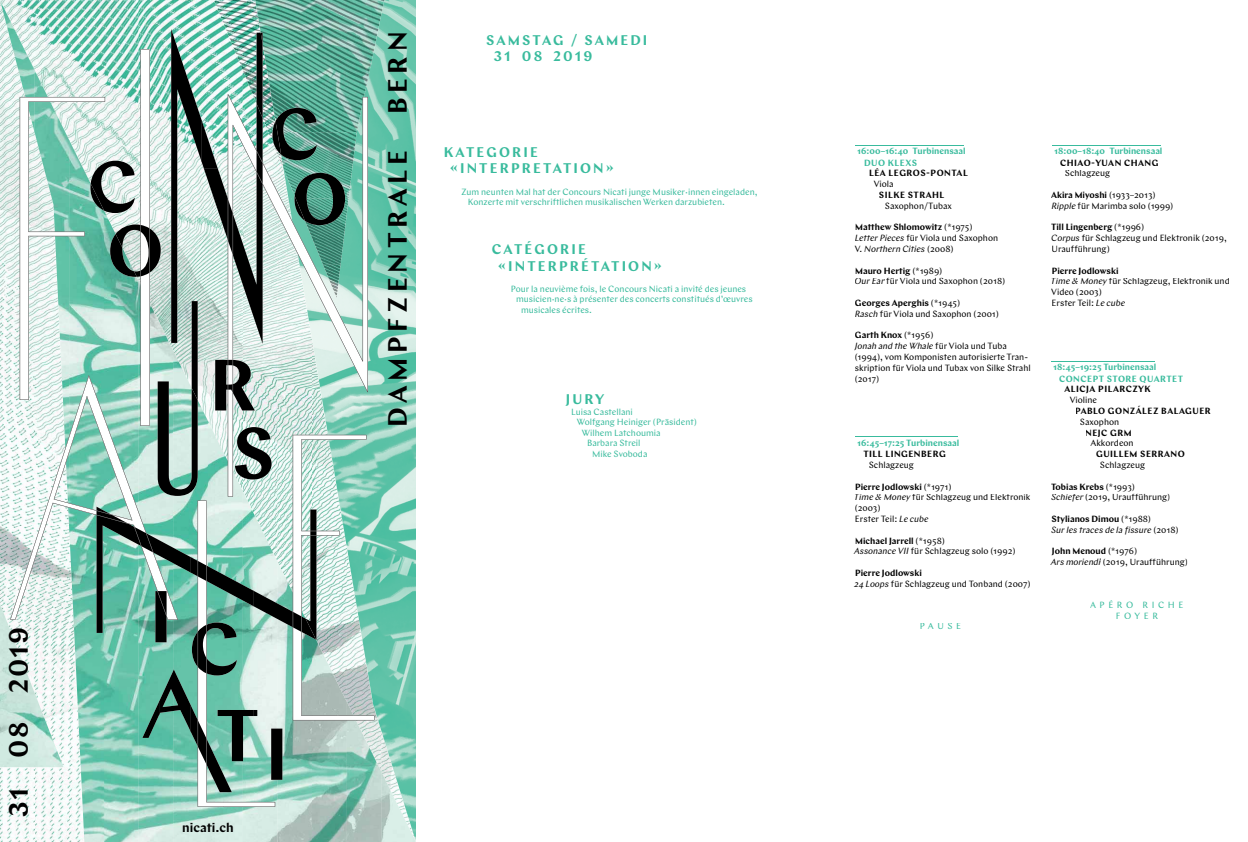
<style>
.page{position:relative;width:1248px;height:842px;background:#fff}
.page>*{position:absolute;margin:0;border:0;box-sizing:border-box;transform-origin:0 0}
.t1{font:600 26.5px "Chap";letter-spacing:.175em;color:#000}
.t2{font:600 14px/16.8px "Chap";letter-spacing:.15em;color:#39bb9d}
.t3{font:600 13px "Chap";color:#000}
.t4{font:9px/10.8px "Chap";color:#000}
.t5{font:9px/10.6px "Chap";color:#39bb9d}
.t6{font:600 9px "Chap";letter-spacing:.05em;color:#000}
.t7{font:600 9px/11.6px "Chap";color:#39bb9d}
.t8{font:italic 9px/10.8px "Chap";color:#000}
.t9{font:600 9px/11.5px "Chap";letter-spacing:.03em;color:#39bb9d}
.t10{font:9px/10.6px "Chap";letter-spacing:.4em;color:#39bb9d;text-align:center}
.s1{font-weight:600}
.s2{font-style:italic}
.s3{font-weight:600;font-style:normal}
.s4{font-style:normal}
</style>
<div class="page">
<img style="left:0;top:0;width:214px;height:210px">
<img style="left:0;top:210px;width:10px;height:316px">
<img style="left:202px;top:210px;width:26px;height:70px">
<img style="left:178px;top:280px;width:50px;height:106px">
<img style="left:208px;top:386px;width:20px;height:35px">
<img style="left:0;top:526px;width:69px;height:176px">
<img style="left:35px;top:702px;width:46px;height:140px">
<img style="left:0;top:767px;width:35px;height:75px">
<img style="left:0;top:0;width:35px;height:133px">
<img style="left:69px;top:620px;width:35px;height:152px">
<img style="left:104px;top:642px;width:34px;height:200px">
<img style="left:138px;top:642px;width:35px;height:200px">
<img style="left:173px;top:351px;width:35px;height:491px">
<img style="left:208px;top:421px;width:34px;height:421px">
<img style="left:242px;top:496px;width:13px;height:346px">
<img style="left:81px;top:772px;width:23px;height:70px">
<img style="left:283px;top:0;width:133px;height:842px">
<img style="left:214px;top:0;width:41px;height:104px">
<img style="left:255px;top:0;width:129px;height:132px">
<hr style="left:854px;top:145px;width:109px;height:1px;background:#39bb9d">
<hr style="left:854px;top:436px;width:103px;height:1px;background:#39bb9d">
<hr style="left:1051px;top:145px;width:109px;height:1px;background:#39bb9d">
<hr style="left:1050px;top:361px;width:104px;height:1px;background:#39bb9d">
<img style="left:0;top:604px;width:63px;height:163px">
<svg style="left:228px;top:94px;width:140px;height:402px"></svg>
<img style="left:171px;top:29px;width:31px;height:314px">
<img style="left:201px;top:104px;width:61px;height:65px">
<img style="left:204px;top:168px;width:24px;height:72px">
<img style="left:256px;top:33px;width:6px;height:85px">
<img style="left:233px;top:256px;width:29px;height:88px">
<svg style="left:228px;top:151px;width:34px;height:104px"></svg>
<img style="left:272px;top:121px;width:3px;height:34px">
<img style="left:275px;top:108px;width:42px;height:52px">
<img style="left:294px;top:196px;width:1px;height:25px">
<img style="left:295px;top:173px;width:50px;height:52px">
<img style="left:192px;top:301px;width:6px;height:80px">
<img style="left:178px;top:381px;width:20px;height:115px">
<img style="left:215px;top:360px;width:40px;height:50px">
<svg style="left:228px;top:360px;width:5px;height:33px"></svg>
<img style="left:235px;top:427px;width:36px;height:52px">
<img style="left:96px;top:507px;width:95px;height:135px">
<img style="left:190px;top:557px;width:8px;height:235px">
<img style="left:275px;top:590px;width:18px;height:50px">
<img style="left:159px;top:669px;width:32px;height:63px">
<img style="left:142px;top:701px;width:17px;height:37px">
<img style="left:275px;top:710px;width:7px;height:70px">
<svg style="left:293px;top:435px;width:81px;height:285px"></svg>
<svg style="left:10px;top:50px;width:168px;height:570px"></svg>
<svg style="left:198px;top:501px;width:77px;height:306px;background:#8eb7ac"></svg>
<h1 class="t1" style="left:2px;top:816px;width:191px;rotate:-90deg">31 08 2019</h1>
<h3 class="t3" style="left:182px;top:819px;width:53px">nicati.ch</h3>
<h1 class="t1" style="left:380px;top:114px;width:84px;rotate:-90deg">BERN</h1>
<h1 class="t1" style="left:380px;top:427px;width:278px;rotate:-90deg">DAMPFZENTRALE</h1>
<h2 class="t2" style="left:494px;top:31px;width:155px;text-indent:-8px">SAMSTAG / SAMEDI<br>31 08 2019</h2>
<h2 class="t2" style="left:450px;top:143px;width:166px;text-indent:-6px">KATEGORIE «INTERPRETATION»</h2>
<p class="t5" style="left:468px;top:186px;width:291px;text-indent:-7px">Zum neunten Mal hat der Concours Nicati junge Musiker·innen eingeladen,<br>Konzerte mit verschriftlichen musikalischen Werken darzubieten.</p>
<h2 class="t2" style="left:498px;top:240px;width:166px;text-indent:-6px">CATÉGORIE «INTERPRÉTATION»</h2>
<p class="t5" style="left:511px;top:283px;width:237px">Pour la neuvième fois, le Concours Nicati a invité des jeunes</p>
<p class="t5" style="left:516px;top:294px;width:238px">musicien·ne·s à présenter des concerts constitués d’œuvres</p>
<p class="t5" style="left:521px;top:304px;width:72px">musicales écrites.</p>
<h2 class="t2" style="left:565px;top:391px;width:40px">JURY</h2>
<p class="t5" style="left:571px;top:406px;width:63px">Luisa Castellani</p>
<p class="t5" style="left:576px;top:417px;width:122px">Wolfgang Heiniger (Präsident)</p>
<p class="t5" style="left:581px;top:427px;width:80px">Wilhem Latchoumia</p>
<p class="t5" style="left:587px;top:438px;width:55px">Barbara Streil</p>
<p class="t5" style="left:592px;top:448px;width:57px">Mike Svoboda</p>
<p class="t7" style="left:864px;top:145px;width:103px;text-indent:-7px">16:00–16:40 Turbinensaal<br>DUO KLEXS</p>
<p class="t6" style="left:869px;top:167px;width:100px">LÉA LEGROS-PONTAL</p>
<p class="t4" style="left:873px;top:179px;width:21px">Viola</p>
<p class="t6" style="left:878px;top:189px;width:67px">SILKE STRAHL</p>
<p class="t4" style="left:884px;top:200px;width:69px">Saxophon/Tubax</p>
<p class="t4" style="left:854px;top:222px;width:145px"><span class="s1">Matthew Shlomowitz</span> (*1975)<br><span class="s2">Letter Pieces</span> für Viola und Saxophon<br>V. <span class="s2">Northern Cities</span> (2008)</p>
<p class="t4" style="left:854px;top:265px;width:152px"><span class="s1">Mauro Hertig</span> (*1989)<br><span class="s2">Our Ear</span> für Viola und Saxophon (2018)</p>
<p class="t4" style="left:854px;top:297px;width:146px"><span class="s1">Georges Aperghis</span> (*1945)<br><span class="s2">Rasch</span> für Viola und Saxophon (2001)</p>
<p class="t4" style="left:854px;top:330px;width:178px"><span class="s1">Garth Knox</span> (*1956)<br><span class="s2">Jonah and the Whale</span> für Viola und Tuba (1994), vom Komponisten autorisierte Tran&shy;skription für Viola und Tubax von Silke Strahl (2017)</p>
<p class="t7" style="left:857px;top:437px;width:104px">16:45–17:25 Turbinensaal</p>
<p class="t6" style="left:863px;top:448px;width:84px">TILL LINGENBERG</p>
<p class="t4" style="left:868px;top:459px;width:47px">Schlagzeug</p>
<p class="t4" style="left:853px;top:481px;width:178px"><span class="s1">Pierre Jodlowski</span> (*1971)<br><span class="s2">Time &amp; Money</span> für Schlagzeug und Elektronik (2003)<br>Erster Teil: <span class="s2">Le cube</span></p>
<p class="t4" style="left:854px;top:535px;width:163px"><span class="s1">Michael Jarrell</span> (*1958)<br><span class="s2">Assonance VII</span> für Schlagzeug solo (1992)</p>
<p class="t4" style="left:854px;top:567px;width:178px"><span class="s1">Pierre Jodlowski<br></span><span class="s2">24 Loops</span> für Schlagzeug und Tonband (2007)</p>
<p class="t5" style="left:919px;top:621px;width:43px">PAUSE</p>
<p class="t7" style="left:1054px;top:145px;width:110px">18:00–18:40 Turbinensaal</p>
<p class="t6" style="left:1059px;top:157px;width:100px">CHIAO-YUAN CHANG</p>
<p class="t4" style="left:1064px;top:168px;width:47px">Schlagzeug</p>
<p class="t4" style="left:1050px;top:189px;width:124px"><span class="s1">Akira Miyoshi</span> (1933–2013)<br><span class="s2">Ripple</span> für Marimba solo (1999)</p>
<p class="t4" style="left:1050px;top:222px;width:177px"><span class="s1">Till Lingenberg</span> (*1996)<br><span class="s2">Corpus</span> für Schlagzeug und Elektronik (2019,<br>Uraufführung)</p>
<p class="t4" style="left:1050px;top:265px;width:181px"><span class="s1">Pierre Jodlowski<br></span><span class="s2">Time &amp; Money</span> für Schlagzeug, Elektronik und<br>Video (2003)<br>Erster Teil: <span class="s2">Le cube</span></p>
<p class="t9" style="left:1058px;top:361px;width:125px;text-indent:-6px">18:45–19:25 Turbinensaal<br>CONCEPT STORE QUARTET</p>
<p class="t6" style="left:1064px;top:383px;width:88px">ALICJA PILARCZYK</p>
<p class="t4" style="left:1069px;top:395px;width:29px">Violine</p>
<p class="t6" style="left:1075px;top:405px;width:137px">PABLO GONZÁLEZ BALAGUER</p>
<p class="t4" style="left:1079px;top:416px;width:41px">Saxophon</p>
<p class="t6" style="left:1085px;top:427px;width:48px">NEJC GRM</p>
<p class="t4" style="left:1090px;top:438px;width:45px">Akkordeon</p>
<p class="t6" style="left:1095px;top:448px;width:90px">GUILLEM SERRANO</p>
<p class="t4" style="left:1099px;top:459px;width:47px">Schlagzeug</p>
<p class="t4" style="left:1050px;top:481px;width:121px"><span class="s1">Tobias Krebs</span> (*1993)<br><span class="s2">Schiefer</span> (2019, Uraufführung)</p>
<p class="t8" style="left:1051px;top:513px;width:129px"><span class="s3">Stylianos Dimou</span> <span class="s4">(*1988)<br></span>Sur les traces de la fissure <span class="s4">(2018)</span></p>
<p class="t4" style="left:1050px;top:546px;width:139px"><span class="s1">John Menoud</span> (*1976)<br><span class="s2">Ars moriendi</span> (2019, Uraufführung)</p>
<p class="t10" style="left:1089px;top:600px;width:95px">APÉRO RICHE<br>FOYER</p>
</div>
